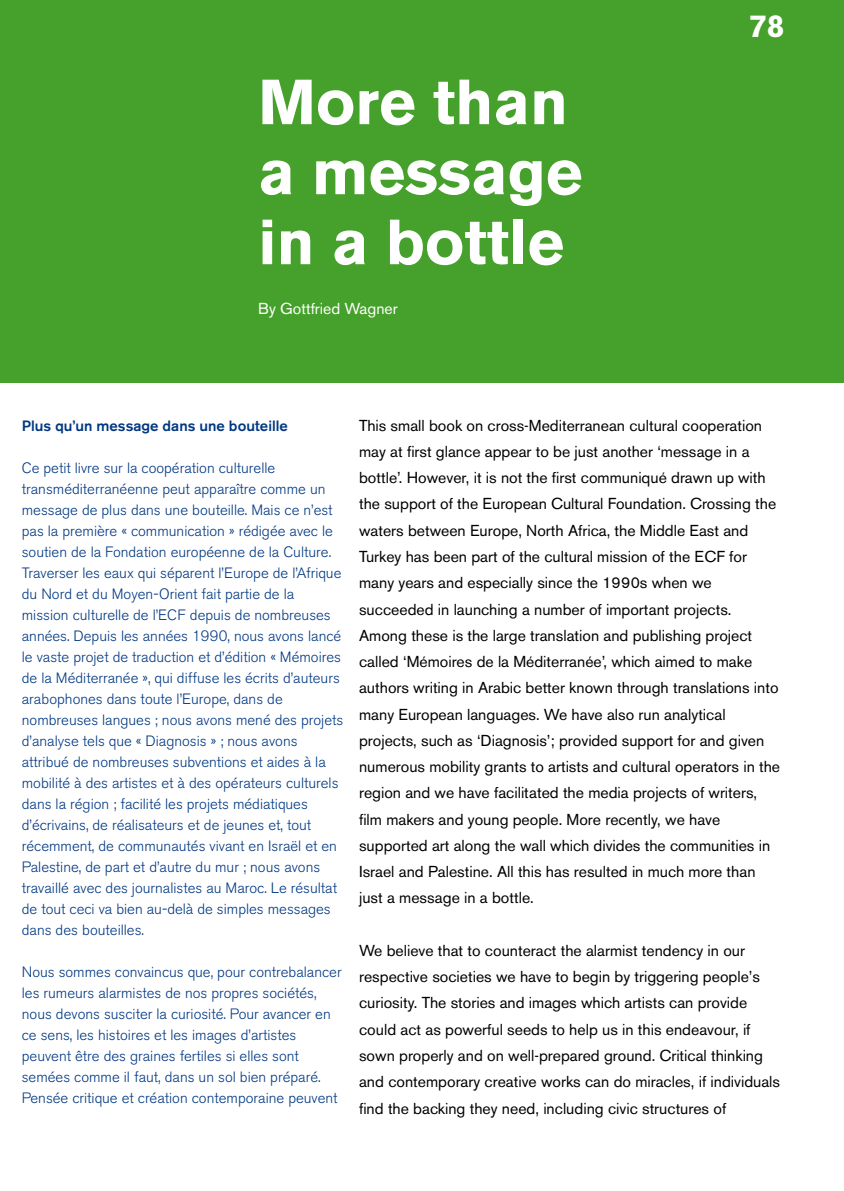
<style>
.page{position:relative;width:844px;height:1191px;background:#fff}
.page>*{position:absolute;margin:0;border:0;box-sizing:border-box;transform-origin:0 0}
.t1{font:700 63px/70px "Akzidenz Grotesk BE";color:#fff}
.t2{font:700 31.5px "Akzidenz Grotesk BE";color:#fff}
.t3{font:15.75px/26.2px "Akzidenz Grotesk BE";color:#000}
.t4{font:15.75px "Akzidenz Grotesk BE";color:#fff}
.t5{font:300 14.88px/21px "Akzidenz Grotesk BE";color:#003882}
.t6{font:500 14.88px "Akzidenz Grotesk BE";color:#003882}
</style>
<div class="page">
<div style="left:0;top:0;width:843px;height:382px;background:#45a12b"></div>
<h1 class="t1" style="left:258px;top:68px;width:326px">More than a message in a bottle</h1>
<p class="t4" style="left:258px;top:299px;width:141px">By Gottfried Wagner</p>
<h2 class="t2" style="left:749px;top:8px;width:36px">78</h2>
<p class="t6" style="left:22px;top:417px;width:267px">Plus qu’un message dans une bouteille</p>
<p class="t5" style="left:22px;top:458px;width:323px">Ce petit livre sur la coopération culturelle transméditerranéenne peut apparaître comme un message de plus dans une bouteille. Mais ce n’est pas la première « communication » rédigée avec le soutien de la Fondation européenne de la Culture.<br>Traverser les eaux qui séparent l’Europe de l’Afrique du Nord et du Moyen-Orient fait partie de la mission culturelle de l’ECF depuis de nombreuses années. Depuis les années 1990, nous avons lancé le vaste projet de traduction et d’édition « Mémoires de la Méditerranée », qui diffuse les écrits d’auteurs arabophones dans toute l’Europe, dans de nombreuses langues ; nous avons mené des projets d’analyse tels que « Diagnosis » ; nous avons attribué de nombreuses subventions et aides à la mobilité à des artistes et à des opérateurs culturels dans la région ; facilité les projets médiatiques d’écrivains, de réalisateurs et de jeunes et, tout récemment, de communautés vivant en Israël et en Palestine, de part et d’autre du mur ; nous avons travaillé avec des journalistes au Maroc. Le résultat de tout ceci va bien au-delà de simples messages dans des bouteilles.</p>
<p class="t5" style="left:22px;top:962px;width:321px">Nous sommes convaincus que, pour contrebalancer les rumeurs alarmistes de nos propres sociétés, nous devons susciter la curiosité. Pour avancer en ce sens, les histoires et les images d’artistes peuvent être des graines fertiles si elles sont semées comme il faut, dans un sol bien préparé.<br>Pensée critique et création contemporaine peuvent</p>
<p class="t3" style="left:359px;top:412px;width:422px">This small book on cross-Mediterranean cultural cooperation may at first glance appear to be just another ‘message in a bottle’. However, it is not the first communiqué drawn up with the support of the European Cultural Foundation. Crossing the waters between Europe, North Africa, the Middle East and Turkey has been part of the cultural mission of the ECF for many years and especially since the 1990s when we succeeded in launching a number of important projects.<br>Among these is the large translation and publishing project called ‘Mémoires de la Méditerranée’, which aimed to make authors writing in Arabic better known through translations into many European languages. We have also run analytical projects, such as ‘Diagnosis’; provided support for and given numerous mobility grants to artists and cultural operators in the region and we have facilitated the media projects of writers, film makers and young people. More recently, we have supported art along the wall which divides the communities in Israel and Palestine. All this has resulted in much more than just a message in a bottle.</p>
<p class="t3" style="left:359px;top:937px;width:422px">We believe that to counteract the alarmist tendency in our respective societies we have to begin by triggering people’s curiosity. The stories and images which artists can provide could act as powerful seeds to help us in this endeavour, if sown properly and on well-prepared ground. Critical thinking and contemporary creative works can do miracles, if individuals find the backing they need, including civic structures of</p>
</div>
